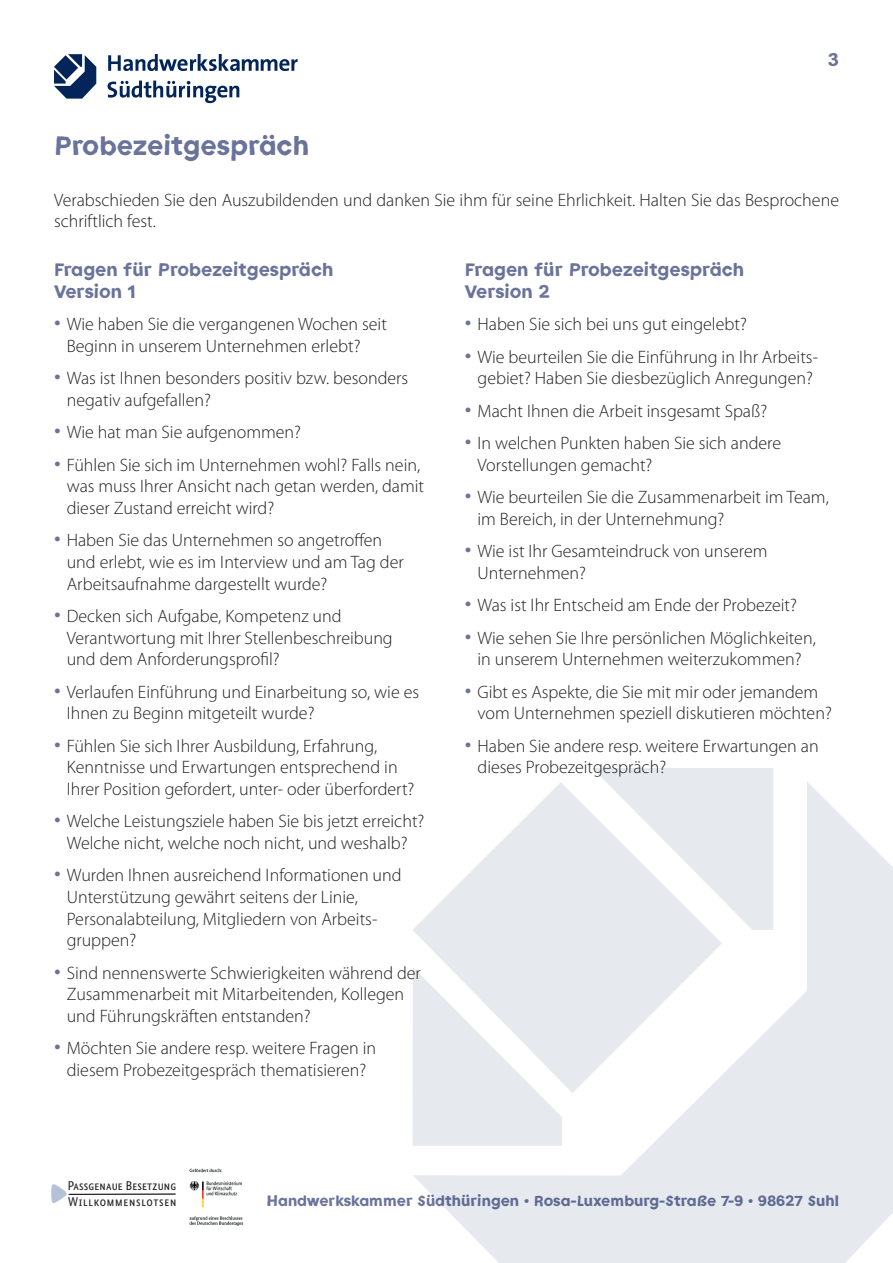
<style>
.page{position:relative;width:893px;height:1263px;background:#fff}
.page>*{position:absolute;margin:0;border:0;box-sizing:border-box;transform-origin:0 0}
.t1{font:700 24px "Das Handwerk";color:#6a739a}
.t2{font:300 18px/21.6px "Myriad Pro";color:#231f20}
.t3{font:700 16.5px/21.6px "Das Handwerk";color:#6a739a}
.t4{font:700 13.5px "Das Handwerk";color:#6a739a}
.t5{font:12.75px/16.8px "Bundes Sans Cond";letter-spacing:.01em;color:#231f20}
.s1{font-size:27px;color:#6a739a}
</style>
<div class="page">
<svg style="left:413px;top:782px;width:480px;height:481px;fill:#e6e9ee"></svg>
<div style="left:593px;top:768px;width:180px;height:162px;background:#e6e9ee"></div>
<svg style="left:413px;top:782px;width:309px;height:311px;fill:#e6e9ee"></svg>
<svg style="left:412px;top:967px;width:150px;height:179px"></svg>
<svg style="left:108px;top:54px;width:190px;height:17px"></svg>
<svg style="left:107px;top:81px;width:132px;height:22px"></svg>
<svg style="left:54px;top:54px;width:42px;height:45px"></svg>
<svg style="left:51px;top:1184px;width:125px;height:19px"></svg>
<img style="left:189px;top:1168px;width:55px;height:58px">
<p class="t3" style="left:828px;top:49px;width:13px">3</p>
<h1 class="t1" style="left:54px;top:131px;width:257px">Probezeitgespräch</h1>
<p class="t2" style="left:54px;top:189px;width:786px">Verabschieden Sie den Auszubildenden und danken Sie ihm für seine Ehrlichkeit. Halten Sie das Besprochene schriftlich fest.</p>
<p class="t3" style="left:465px;top:259px;width:281px">Fragen für Probezeitgespräch<br>Version 2</p>
<p class="t2" style="left:465px;top:313px;width:284px"><span class="s1">•</span> Haben Sie sich bei uns gut eingelebt?</p>
<p class="t2" style="left:465px;top:346px;width:355px;text-align:center"><span class="s1">•</span> Wie beurteilen Sie die Einführung in Ihr Arbeits&shy;gebiet? Haben Sie diesbezüglich Anregungen?</p>
<p class="t2" style="left:465px;top:400px;width:304px"><span class="s1">•</span> Macht Ihnen die Arbeit insgesamt Spaß?</p>
<p class="t2" style="left:477px;top:432px;width:305px;text-indent:-13px"><span class="s1">•</span> In welchen Punkten haben Sie sich andere<br>Vorstellungen gemacht?</p>
<p class="t2" style="left:477px;top:486px;width:353px;text-indent:-13px"><span class="s1">•</span> Wie beurteilen Sie die Zusammenarbeit im Team, im Bereich, in der Unternehmung?</p>
<p class="t2" style="left:477px;top:540px;width:291px;text-indent:-13px"><span class="s1">•</span> Wie ist Ihr Gesamteindruck von unserem<br>Unternehmen?</p>
<p class="t2" style="left:465px;top:594px;width:334px"><span class="s1">•</span> Was ist Ihr Entscheid am Ende der Probezeit?</p>
<p class="t2" style="left:465px;top:627px;width:353px;text-align:center"><span class="s1">•</span> Wie sehen Sie Ihre persönlichen Möglichkeiten, in unserem Unternehmen weiterzukommen?</p>
<p class="t2" style="left:477px;top:681px;width:356px;text-indent:-13px"><span class="s1">•</span> Gibt es Aspekte, die Sie mit mir oder jemandem vom Unternehmen speziell diskutieren möchten?</p>
<p class="t2" style="left:477px;top:735px;width:343px;text-indent:-13px"><span class="s1">•</span> Haben Sie andere resp. weitere Erwartungen an dieses Probezeitgespräch?</p>
<p class="t3" style="left:54px;top:259px;width:281px">Fragen für Probezeitgespräch<br>Version 1</p>
<p class="t2" style="left:67px;top:313px;width:322px;text-indent:-13px"><span class="s1">•</span> Wie haben Sie die vergangenen Wochen seit<br>Beginn in unserem Unternehmen erlebt?</p>
<p class="t2" style="left:67px;top:367px;width:343px;text-indent:-13px"><span class="s1">•</span> Was ist Ihnen besonders positiv bzw. besonders negativ aufgefallen?</p>
<p class="t2" style="left:54px;top:421px;width:249px"><span class="s1">•</span> Wie hat man Sie aufgenommen?</p>
<p class="t2" style="left:67px;top:454px;width:359px;text-indent:-13px"><span class="s1">•</span> Fühlen Sie sich im Unternehmen wohl? Falls nein, was muss Ihrer Ansicht nach getan werden, damit dieser Zustand erreicht wird?</p>
<p class="t2" style="left:67px;top:529px;width:338px;text-indent:-13px"><span class="s1">•</span> Haben Sie das Unternehmen so angetroffen und erlebt, wie es im Interview und am Tag der<br>Arbeitsaufnahme dargestellt wurde?</p>
<p class="t2" style="left:67px;top:605px;width:327px;text-indent:-13px"><span class="s1">•</span> Decken sich Aufgabe, Kompetenz und<br>Verantwortung mit Ihrer Stellenbeschreibung und dem Anforderungsprofil?</p>
<p class="t2" style="left:67px;top:681px;width:354px;text-indent:-13px"><span class="s1">•</span> Verlaufen Einführung und Einarbeitung so, wie es<br>Ihnen zu Beginn mitgeteilt wurde?</p>
<p class="t2" style="left:67px;top:735px;width:349px;text-indent:-13px"><span class="s1">•</span> Fühlen Sie sich Ihrer Ausbildung, Erfahrung,<br>Kenntnisse und Erwartungen entsprechend in<br>Ihrer Position gefordert, unter- oder überfordert?</p>
<p class="t2" style="left:54px;top:810px;width:372px;text-align:center"><span class="s1">•</span> Welche Leistungsziele haben Sie bis jetzt erreicht?<br>Welche nicht, welche noch nicht, und weshalb?</p>
<p class="t2" style="left:67px;top:864px;width:336px;text-indent:-13px"><span class="s1">•</span> Wurden Ihnen ausreichend Informationen und Unterstützung gewährt seitens der Linie, Personalabteilung, Mitgliedern von Arbeits&shy;gruppen?</p>
<p class="t2" style="left:67px;top:961px;width:356px;text-indent:-13px"><span class="s1">•</span> Sind nennenswerte Schwierigkeiten während der<br>Zusammenarbeit mit Mitarbeitenden, Kollegen und Führungskräften entstanden?</p>
<p class="t2" style="left:54px;top:1037px;width:324px;text-align:center"><span class="s1">•</span> Möchten Sie andere resp. weitere Fragen in diesem Probezeitgespräch thematisieren?</p>
<p class="t5" style="left:68px;top:1177px;width:110px">Passgenaue Besetzung<br>Willkommenslotsen</p>
<p class="t4" style="left:267px;top:1193px;width:574px">Handwerkskammer Südthüringen • Rosa-Luxemburg-Straße 7-9 • 98627 Suhl</p>
</div>
